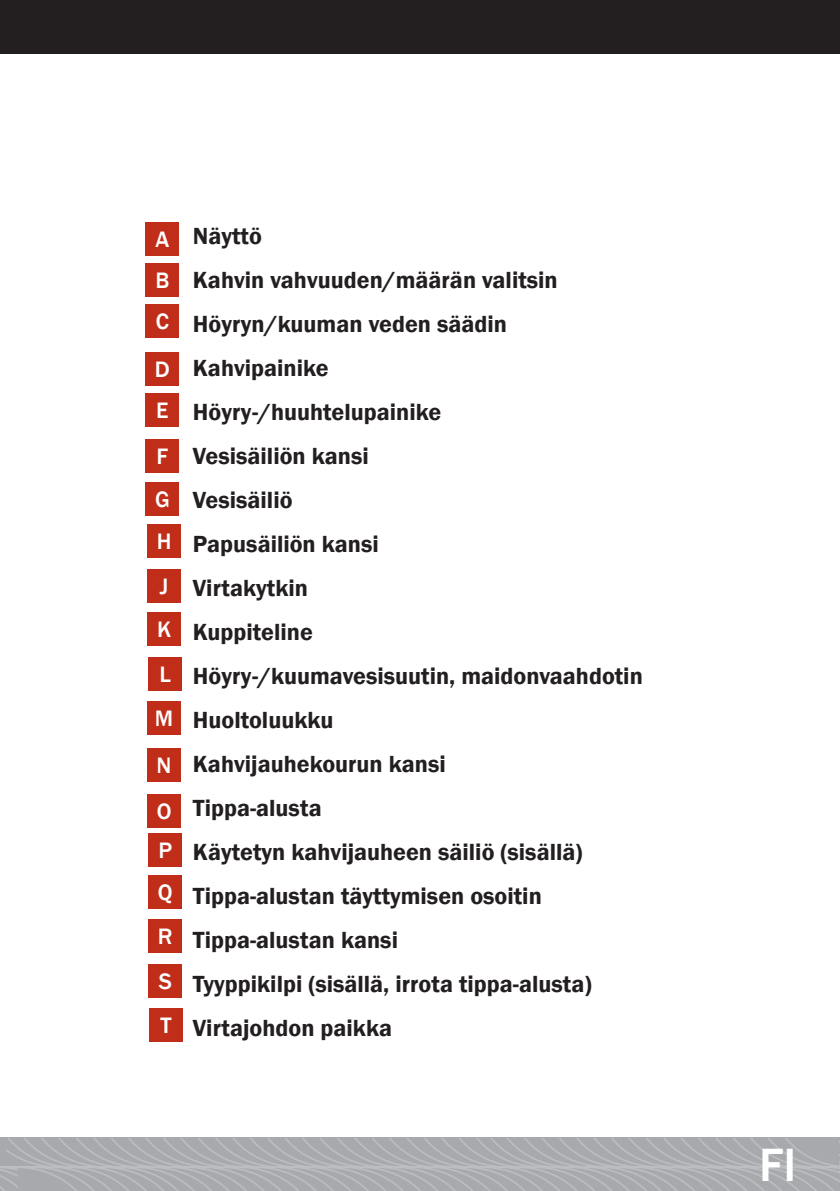
<style>
.page{position:relative;width:840px;height:1191px;background:#fff}
.page>*{position:absolute;margin:0;border:0;box-sizing:border-box;transform-origin:0 0}
.t1{font:500 48px "Franklin Gothic";color:#fff}
.t2{font:600 24px/44px "Franklin Gothic";color:#231f20}
.t3{font:500 23px/43.6px "Franklin Gothic";color:#fff}
</style>
<div class="page">
<div style="left:146px;top:222px;width:33px;height:33px;background:#c02d19"></div>
<div style="left:146px;top:263px;width:33px;height:33px;background:#c02d19"></div>
<div style="left:146px;top:304px;width:33px;height:33px;background:#c02d19"></div>
<div style="left:146px;top:352px;width:33px;height:34px;background:#c02d19"></div>
<div style="left:146px;top:394px;width:33px;height:33px;background:#c02d19"></div>
<div style="left:146px;top:439px;width:33px;height:33px;background:#c02d19"></div>
<div style="left:146px;top:482px;width:33px;height:33px;background:#c02d19"></div>
<div style="left:147px;top:569px;width:33px;height:33px;background:#c02d19"></div>
<div style="left:147px;top:524px;width:33px;height:33px;background:#c02d19"></div>
<div style="left:147px;top:612px;width:33px;height:33px;background:#c02d19"></div>
<div style="left:148px;top:658px;width:33px;height:33px;background:#c02d19"></div>
<div style="left:147px;top:794px;width:33px;height:33px;background:#c02d19"></div>
<div style="left:147px;top:748px;width:33px;height:33px;background:#c02d19"></div>
<div style="left:147px;top:702px;width:33px;height:33px;background:#c02d19"></div>
<div style="left:149px;top:833px;width:33px;height:33px;background:#c02d19"></div>
<div style="left:149px;top:875px;width:33px;height:34px;background:#c02d19"></div>
<div style="left:149px;top:919px;width:33px;height:33px;background:#c02d19"></div>
<div style="left:149px;top:964px;width:33px;height:33px;background:#c02d19"></div>
<div style="left:149px;top:1008px;width:34px;height:33px;background:#c02d19"></div>
<svg style="left:0;top:1138px;width:7px;height:53px"></svg>
<svg style="left:7px;top:1138px;width:832px;height:53px;background:#acadb1"></svg>
<div style="left:0;top:0;width:839px;height:53px;background:#231f20"></div>
<svg style="left:839px;top:1137px;width:1px;height:54px"></svg>
<p class="t3" style="left:155px;top:219px;width:15px;line-height:41.2px;text-align:justify">A B C</p>
<p class="t3" style="left:155px;top:349px;width:17px;line-height:41.2px">D<br>E</p>
<p class="t3" style="left:155px;top:435px;width:16px;line-height:43px">F<br>G</p>
<p class="t3" style="left:157px;top:519px;width:16px">H</p>
<p class="t3" style="left:160px;top:565px;width:10px">J</p>
<p class="t3" style="left:157px;top:607px;width:16px;line-height:45.4px">K<br>L</p>
<p class="t3" style="left:155px;top:697px;width:20px">M</p>
<p class="t3" style="left:156px;top:744px;width:16px">N</p>
<p class="t3" style="left:157px;top:789px;width:16px">O</p>
<p class="t3" style="left:158px;top:829px;width:16px;text-align:justify">P Q R S T</p>
<p class="t2" style="left:193px;top:214px;width:451px">Näyttö<br>Kahvin vahvuuden/määrän valitsin<br>Höyryn/kuuman veden säädin<br>Kahvipainike<br>Höyry-/huuhtelupainike<br>Vesisäiliön kansi<br>Vesisäiliö<br>Papusäiliön kansi<br>Virtakytkin<br>Kuppiteline<br>Höyry-/kuumavesisuutin, maidonvaahdotin<br>Huoltoluukku<br>Kahvijauhekourun kansi<br>Tippa-alusta<br>Käytetyn kahvijauheen säiliö (sisällä)<br>Tippa-alustan täyttymisen osoitin<br>Tippa-alustan kansi<br>Tyyppikilpi (sisällä, irrota tippa-alusta)<br>Virtajohdon paikka</p>
<h1 class="t1" style="left:758px;top:1135px;width:39px">FI</h1>
</div>
